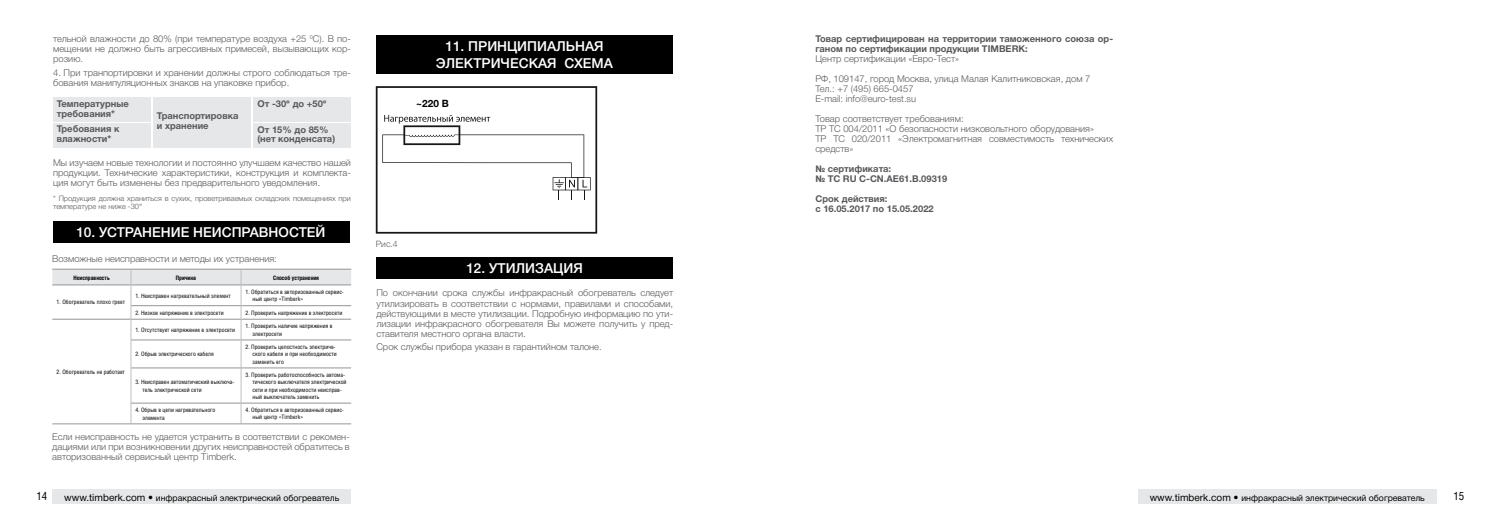
<style>
.page{position:relative;width:1489px;height:525px;background:#fff}
.page>*{position:absolute;margin:0;border:0;box-sizing:border-box;transform-origin:0 0}
.t1{font:500 13.75px/17.1px "Helvetica Neue Cyr";color:#fff;text-align:center}
.t2{font:11.25px "Helios Cond C";color:#000}
.t3{font:700 10px "Helvetica Neue";color:#000}
.t4{font:300 9.38px/10px "Helvetica Neue Cyr";color:#58595b;text-align:justify}
.t5{font:700 9.38px/9.9px "Helvetica Neue Cyr";color:#58595b}
.t6{font:8.75px "Helvetica Neue Cyr";color:#000}
.t7{font:300 8.75px "Helvetica Neue Cyr";color:#58595b}
.t8{font:300 7.5px/7.5px "Helvetica Neue Cyr";color:#58595b}
.t9{font:6px/7.2px "Helios Cond C";color:#000}
.t10{font:700 6px "Helios Cond C";color:#000}
.s1{font-size:10px}
</style>
<div class="page">
<div style="left:53px;top:221px;width:296px;height:22px;background:#000"></div>
<hr style="left:131px;top:402px;width:110px;height:1px;background:#939598">
<hr style="left:131px;top:423px;width:110px;height:1px;background:#939598">
<hr style="left:241px;top:402px;width:110px;height:1px;background:#939598">
<hr style="left:241px;top:423px;width:110px;height:1px;background:#939598">
<hr style="left:52px;top:423px;width:79px;height:1px;background:#939598">
<hr style="left:131px;top:368px;width:1px;height:34px;background:#bcbec0">
<svg style="left:52px;top:269px;width:299px;height:99px"></svg>
<hr style="left:241px;top:368px;width:1px;height:34px;background:#bcbec0">
<svg style="left:131px;top:403px;width:1px;height:20px"></svg>
<svg style="left:241px;top:403px;width:1px;height:20px"></svg>
<div style="left:53px;top:97px;width:98px;height:24px;background:#e6e7e8"></div>
<div style="left:153px;top:97px;width:98px;height:31px;background:#e6e7e8"></div>
<div style="left:253px;top:98px;width:98px;height:24px;background:#e6e7e8"></div>
<div style="left:53px;top:123px;width:98px;height:24px;background:#e6e7e8"></div>
<div style="left:153px;top:123px;width:98px;height:24px;background:#e6e7e8"></div>
<div style="left:253px;top:123px;width:98px;height:24px;background:#e6e7e8"></div>
<div style="left:376px;top:35px;width:297px;height:39px;background:#000"></div>
<div style="left:376px;top:257px;width:297px;height:22px;background:#000"></div>
<svg style="left:376px;top:86px;width:221px;height:147px"></svg>
<svg style="left:382px;top:115px;width:208px;height:85px"></svg>
<div style="left:1137px;top:489px;width:299px;height:15px;background:#e6e7e8"></div>
<div style="left:52px;top:489px;width:299px;height:15px;background:#e6e7e8"></div>
<p class="t4" style="left:53px;top:34px;width:299px">тельной влажности до 80% (при температуре воздуха +25 <sup>0</sup>С). В по&shy;мещении не должно быть агрессивных примесей, вызывающих кор&shy;розию.</p>
<p class="t4" style="left:53px;top:67px;width:299px">4. При транпортировки и хранении должны строго соблюдаться тре&shy;бования манипуляционных знаков на упаковке прибор.</p>
<p class="t5" style="left:57px;top:98px;width:74px">Температурные требования*</p>
<p class="t5" style="left:57px;top:124px;width:64px">Требования к влажности*</p>
<p class="t4" style="left:53px;top:157px;width:299px">Мы изучаем новые технологии и постоянно улучшаем качество нашей продукции. Технические характеристики, конструкция и комплекта&shy;ция могут быть изменены без предварительного уведомления.</p>
<p class="t8" style="left:53px;top:195px;width:299px">* Продукция должна храниться в сухих, проветриваемых складских помещениях при температуре не ниже -30°</p>
<p class="t5" style="left:257px;top:99px;width:71px">От -30° до +50°</p>
<p class="t5" style="left:257px;top:124px;width:79px">От 15% до 85% (нет конденсата)</p>
<p class="t5" style="left:157px;top:111px;width:83px">Транспортировка и хранение</p>
<h1 class="t1" style="left:76px;top:224px;width:251px">10. УСТРАНЕНИЕ НЕИСПРАВНОСТЕЙ</h1>
<p class="t10" style="left:73px;top:273px;width:38px">Неисправность</p>
<p class="t10" style="left:176px;top:273px;width:22px">Причина</p>
<p class="t10" style="left:273px;top:273px;width:47px">Способ устранения</p>
<p class="t9" style="left:57px;top:298px;width:70px">1. Обогреватель плохо греет</p>
<p class="t4" style="left:52px;top:253px;width:226px">Возможные неисправности и методы их устранения:</p>
<p class="t9" style="left:135px;top:291px;width:97px">1. Неисправен нагревательный элемент</p>
<p class="t9" style="left:252px;top:288px;width:93px;text-indent:-7px">1. Обратиться в авторизованный сервис&shy;ный центр «Timberk»</p>
<p class="t9" style="left:135px;top:309px;width:90px">2. Низкое напряжение в электросети</p>
<p class="t9" style="left:245px;top:309px;width:98px">2. Проверить напряжение в электросети</p>
<p class="t9" style="left:57px;top:368px;width:70px">2. Обогреватель не работает</p>
<p class="t9" style="left:135px;top:326px;width:101px">1. Отсутствует напряжение в электросети</p>
<p class="t9" style="left:252px;top:322px;width:82px;text-indent:-7px">1. Проверить наличие напряжения в электросети</p>
<p class="t9" style="left:135px;top:350px;width:80px">2. Обрыв электрического кабеля</p>
<p class="t9" style="left:252px;top:343px;width:86px;text-indent:-7px">2. Проверить целостность электриче&shy;ского кабеля и при необходимости заменить его</p>
<p class="t9" style="left:142px;top:378px;width:93px;text-indent:-7px">3. Неисправен автоматический выключа&shy;тель электрической сети</p>
<p class="t9" style="left:252px;top:371px;width:96px;text-indent:-7px">3. Проверить работоспособность автома&shy;тического выключателя электрической сети и при необходимости неисправ&shy;ный выключатель заменить</p>
<p class="t9" style="left:142px;top:406px;width:74px;text-indent:-7px">4. Обрыв в цепи нагревательного элемента</p>
<p class="t9" style="left:252px;top:406px;width:93px;text-indent:-7px">4. Обратиться в авторизованный сервис&shy;ный центр «Timberk»</p>
<p class="t4" style="left:52px;top:431px;width:299px">Если неисправность не удается устранить в соответствии с рекомен&shy;дациями или при возникновении других неисправностей обратитесь в авторизованный сервисный центр Timberk.</p>
<h1 class="t1" style="left:436px;top:37px;width:179px">11. ПРИНЦИПИАЛЬНАЯ<br>ЭЛЕКТРИЧЕСКАЯ СХЕМА</h1>
<p class="t3" style="left:416px;top:97px;width:34px">~220 В</p>
<p class="t7" style="left:376px;top:239px;width:24px">Рис.4</p>
<h1 class="t1" style="left:466px;top:260px;width:118px">12. УТИЛИЗАЦИЯ</h1>
<p class="t4" style="left:376px;top:288px;width:298px">По окончании срока службы инфракрасный обогреватель следует утилизировать в соответствии с нормами, правилами и способами, действующими в месте утилизации. Подробную информацию по ути&shy;лизации инфракрасного обогревателя Вы можете получить у пред&shy;ставителя местного органа власти.</p>
<p class="t4" style="left:376px;top:341px;width:227px">Срок службы прибора указан в гарантийном талоне.</p>
<p class="t5" style="left:815px;top:34px;width:299px">Товар сертифицирован на территории таможенного союза ор&shy;ганом по сертификации продукции TIMBERK:</p>
<p class="t4" style="left:815px;top:49px;width:276px;line-height:20px">Центр сертификации «Евро-Тест»<br>РФ, 109147, город Москва, улица Малая Калитниковская, дом 7</p>
<p class="t4" style="left:815px;top:84px;width:102px">Тел.: +7 (495) 665-0457<br>E-mail: info@euro-test.su</p>
<p class="t4" style="left:815px;top:114px;width:299px;text-align:left">Товар соответствует требованиям:<br>ТР ТС 004/2011 «О безопасности низковольтного оборудования»<br>ТР ТС 020/2011 «Электромагнитная совместимость технических средств»</p>
<p class="t5" style="left:815px;top:164px;width:133px">№ сертификата:<br>№ ТС RU C-CN.AE61.B.09319</p>
<p class="t5" style="left:815px;top:194px;width:120px">Срок действия:<br>с 16.05.2017 по 15.05.2022</p>
<p class="t2" style="left:37px;top:489px;width:12px">14</p>
<p class="t6" style="left:64px;top:492px;width:276px"><span class="s1">www.timberk.com •</span> инфракрасный электрический обогреватель</p>
<p class="t6" style="left:1149px;top:492px;width:276px"><span class="s1">www.timberk.com •</span> инфракрасный электрический обогреватель</p>
<p class="t2" style="left:1453px;top:489px;width:12px">15</p>
</div>
